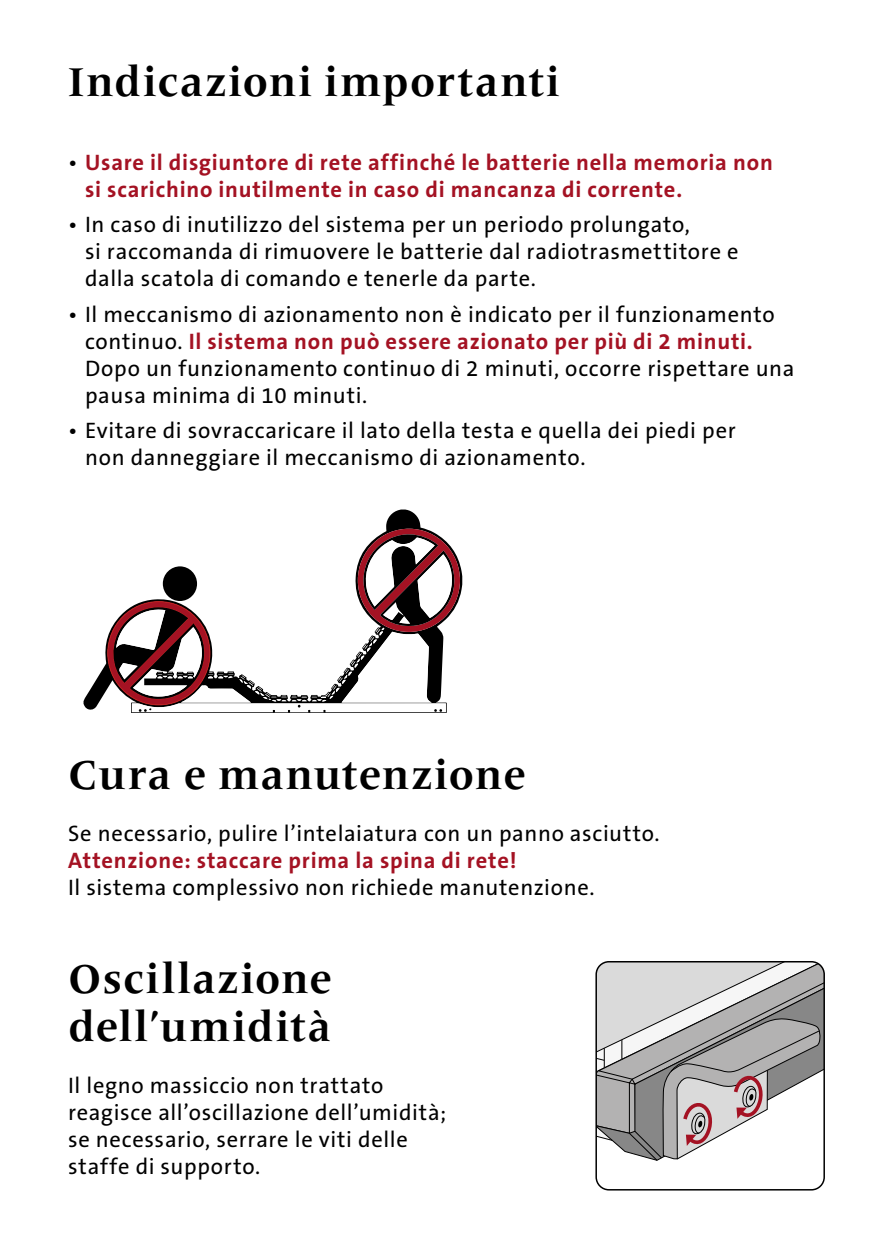
<style>
.page{position:relative;width:893px;height:1259px;background:#fff}
.page>*{position:absolute;margin:0;border:0;box-sizing:border-box;transform-origin:0 0}
.t1{font:700 42px/48px "Frutiger Serif LT Pro";letter-spacing:.035em;color:#000}
.t2{font:22.5px/27px "The Sans B W5 Plain";letter-spacing:.03em;color:#000}
.t3{font:700 22.5px/27px "The Sans B W7";letter-spacing:.035em;color:#a41223}
.s1{font-family:"The Sans B W5 Plain";font-weight:400;color:#000}
</style>
<div class="page">
<div style="left:595px;top:961px;width:230px;height:229px;border:2px solid #000;border-radius:13px"></div>
<svg style="left:84px;top:509px;width:378px;height:204px"></svg>
<svg style="left:107px;top:528px;width:353px;height:184px"></svg>
<svg style="left:596px;top:961px;width:228px;height:200px"></svg>
<h1 class="t1" style="left:68px;top:58px;width:493px">Indicazioni importanti</h1>
<p class="t3" style="left:85px;top:149px;width:689px;text-indent:-17px"><span class="s1">•</span> Usare il disgiuntore di rete affinché le batterie nella memoria non si scarichino inutilmente in caso di mancanza di corrente.</p>
<p class="t2" style="left:85px;top:211px;width:655px;text-indent:-17px">• In caso di inutilizzo del sistema per un periodo prolungato,<br>si raccomanda di rimuovere le batterie dal radiotrasmettitore e dalla scatola di comando e tenerle da parte.</p>
<p class="t2" style="left:68px;top:301px;width:708px">• Il meccanismo di azionamento non è indicato per il funzionamento</p>
<p class="t3" style="left:85px;top:328px;width:669px"><span class="s1">continuo.</span> Il sistema non può essere azionato per più di 2 minuti.</p>
<p class="t2" style="left:85px;top:355px;width:711px">Dopo un funzionamento continuo di 2 minuti, occorre rispettare una pausa minima di 10 minuti.</p>
<p class="t2" style="left:85px;top:417px;width:652px;text-indent:-17px">• Evitare di sovraccaricare il lato della testa e quella dei piedi per non danneggiare il meccanismo di azionamento.</p>
<h1 class="t1" style="left:68px;top:751px;width:459px">Cura e manutenzione</h1>
<p class="t2" style="left:68px;top:820px;width:593px">Se necessario, pulire l’intelaiatura con un panno asciutto.</p>
<p class="t3" style="left:68px;top:847px;width:450px">Attenzione: staccare prima la spina di rete!</p>
<p class="t2" style="left:68px;top:874px;width:528px">Il sistema complessivo non richiede manutenzione.</p>
<h1 class="t1" style="left:68px;top:955px;width:265px">Oscillazione dell’umidità</h1>
<p class="t2" style="left:68px;top:1072px;width:380px">Il legno massiccio non trattato reagisce all’oscillazione dell’umidità; se necessario, serrare le viti delle staffe di supporto.</p>
</div>
